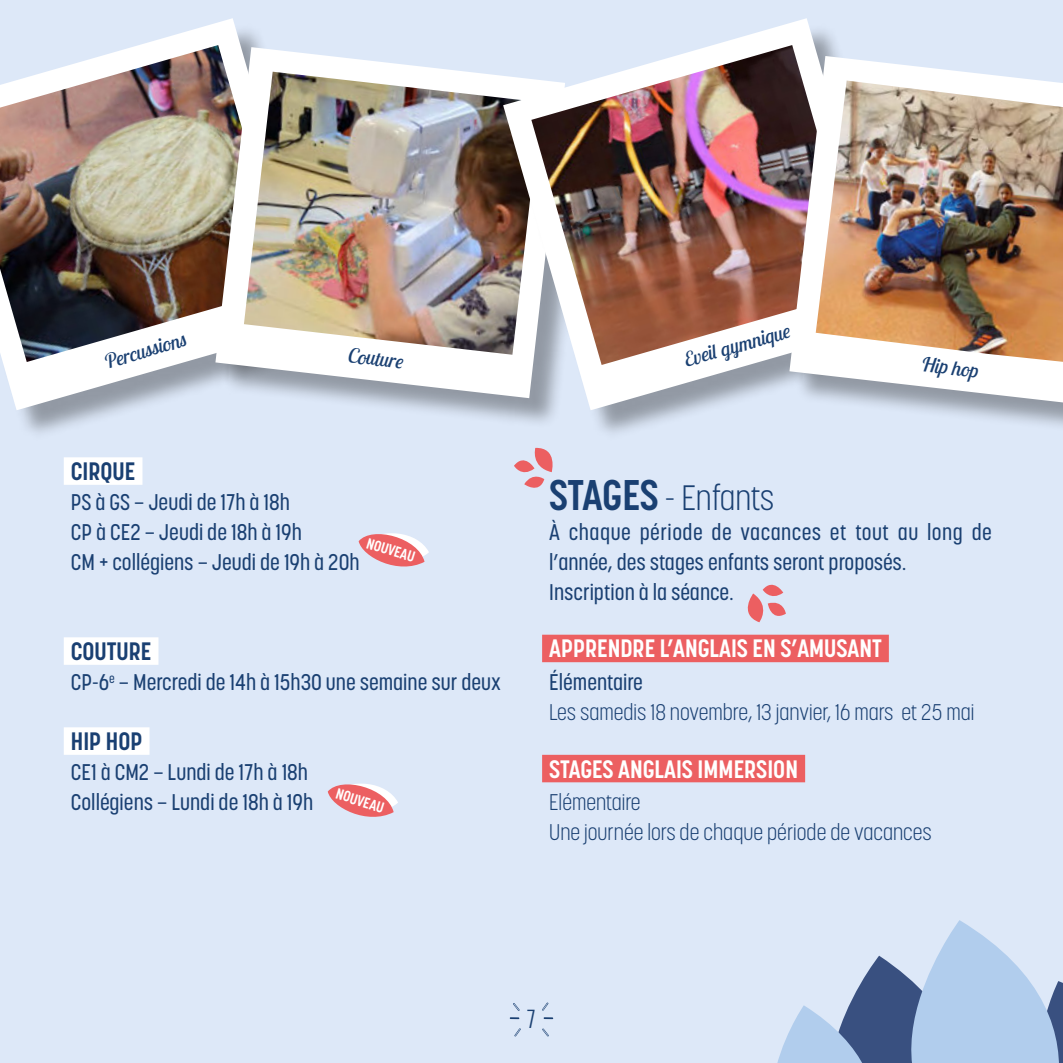
<style>
.page{position:relative;width:1063px;height:1063px;background:#dde8f8}
.page>*{position:absolute;margin:0;border:0;box-sizing:border-box;transform-origin:0 0}
.t1{font:300 35px "Korolev Condensed";color:#1a4072}
.t2{font:700 25px "Korolev Condensed";color:#fff}
.t3{font:700 25px "Korolev Condensed";color:#1a4072}
.t4{font:500 22.5px/30px "Korolev Condensed";color:#1a4072}
.t5{font:300 22.5px/30px "Korolev Condensed";color:#1a4072}
.t6{font:22.5px "Oswald";color:#1a4072}
.t7{font:italic 20px "Lobster Two";color:#1a4072}
.t8{font:700 15px "Korolev Condensed";color:#fff}
.s1{font-weight:700;font-size:42.5px}
</style>
<div class="page">
<svg style="left:777px;top:920px;width:286px;height:143px"></svg>
<div style="left:64px;top:457px;width:78px;height:28px;background:#fff"></div>
<div style="left:64px;top:637px;width:94px;height:28px;background:#fff"></div>
<div style="left:64px;top:727px;width:86px;height:28px;background:#fff"></div>
<div style="left:0;top:22px;width:351px;height:419px;background:#000;opacity:.34"></div>
<svg style="left:0;top:18px;width:320px;height:392px"></svg>
<img style="left:0;top:45px;width:288px;height:317px">
<div style="left:220px;top:51px;width:376px;height:378px;background:#000;opacity:.34"></div>
<svg style="left:215px;top:47px;width:288px;height:351px;fill:#f8f9fc"></svg>
<img style="left:244px;top:72px;width:259px;height:283px">
<svg style="left:514px;top:447px;width:39px;height:41px"></svg>
<svg style="left:747px;top:584px;width:39px;height:38px"></svg>
<div style="left:507px;top:22px;width:418px;height:419px;background:#000;opacity:.34"></div>
<svg style="left:503px;top:18px;width:391px;height:392px"></svg>
<img style="left:531px;top:45px;width:331px;height:320px">
<div style="left:794px;top:60px;width:269px;height:378px;background:#000;opacity:.34"></div>
<svg style="left:789px;top:56px;width:274px;height:346px;background:#d2cfd4"></svg>
<img style="left:816px;top:81px;width:247px;height:281px">
<svg style="left:510px;top:1017px;width:10px;height:2px"></svg>
<svg style="left:544px;top:1017px;width:9px;height:2px"></svg>
<svg style="left:514px;top:1028px;width:7px;height:8px"></svg>
<svg style="left:542px;top:1028px;width:7px;height:8px"></svg>
<svg style="left:542px;top:1003px;width:6px;height:8px"></svg>
<svg style="left:513px;top:1003px;width:7px;height:8px"></svg>
<div style="left:542px;top:635px;width:347px;height:27px;background:#ec5f61"></div>
<div style="left:542px;top:755px;width:263px;height:27px;background:#ec5f61"></div>
<svg style="left:359px;top:533px;width:70px;height:34px"></svg>
<svg style="left:328px;top:783px;width:70px;height:34px"></svg>
<p class="t7" style="left:101px;top:350px;width:86px;rotate:-16deg">Percussions</p>
<p class="t7" style="left:349px;top:343px;width:57px;rotate:6deg">Couture</p>
<p class="t3" style="left:71px;top:458px;width:66px">CIRQUE</p>
<p class="t4" style="left:71px;top:487px;width:290px">PS à GS – Jeudi de 17h à 18h<br>CP à CE2 – Jeudi de 18h à 19h<br>CM + collégiens – Jeudi de 19h à 20h</p>
<p class="t8" style="left:370px;top:535px;width:51px;rotate:17deg">NOUVEAU</p>
<p class="t3" style="left:71px;top:638px;width:82px">COUTURE</p>
<p class="t4" style="left:71px;top:667px;width:432px">CP-6<sup>e</sup> – Mercredi de 14h à 15h30 une semaine sur deux</p>
<p class="t3" style="left:71px;top:728px;width:73px">HIP HOP</p>
<p class="t4" style="left:71px;top:757px;width:244px">CE1 à CM2 – Lundi de 17h à 18h<br>Collégiens – Lundi de 18h à 19h</p>
<p class="t8" style="left:339px;top:785px;width:51px;rotate:17deg">NOUVEAU</p>
<p class="t7" style="left:681px;top:348px;width:111px;rotate:-16deg">Eveil gymnique</p>
<p class="t7" style="left:923px;top:352px;width:59px;rotate:6deg">Hip hop</p>
<h1 class="t1" style="left:549px;top:479px;width:227px"><span class="s1">STAGES</span> - Enfants</h1>
<p class="t4" style="left:549px;top:517px;width:444px">À chaque période de vacances et tout au long de l’année, des stages enfants seront proposés.<br>Inscription à la séance.</p>
<p class="t2" style="left:549px;top:635px;width:334px">APPRENDRE L’ANGLAIS EN S’AMUSANT</p>
<p class="t4" style="left:549px;top:667px;width:95px">Élémentaire</p>
<p class="t5" style="left:549px;top:697px;width:427px">Les samedis 18 novembre, 13 janvier, 16 mars et 25 mai</p>
<p class="t2" style="left:549px;top:755px;width:250px">STAGES ANGLAIS IMMERSION</p>
<p class="t5" style="left:549px;top:787px;width:384px">Elémentaire<br>Une journée lors de chaque période de vacances</p>
<p class="t6" style="left:527px;top:1009px;width:11px">7</p>
</div>
